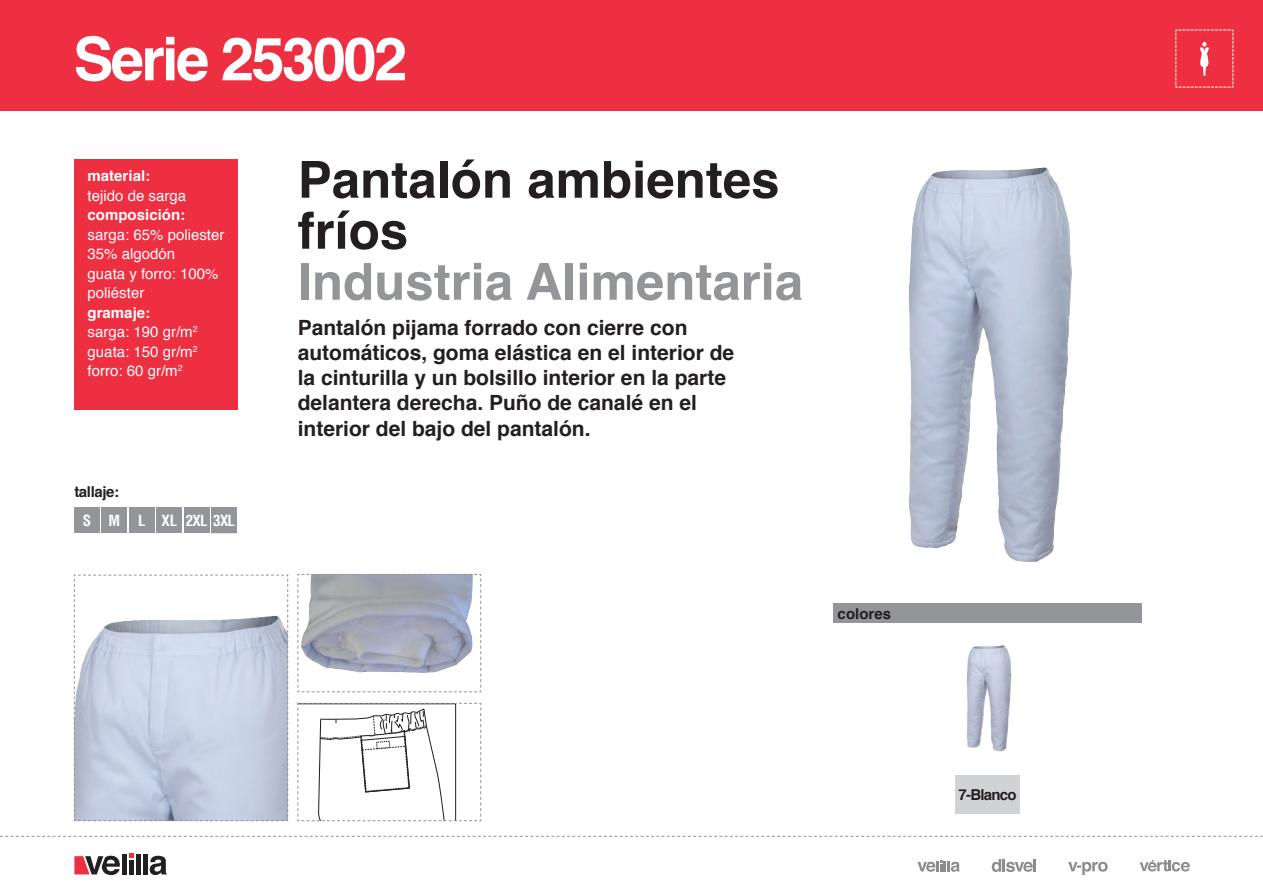
<style>
.page{position:relative;width:1263px;height:893px;background:#fff}
.page>*{position:absolute;margin:0;border:0;box-sizing:border-box;transform-origin:0 0}
.t1{font:700 60px "Helvetica";letter-spacing:-.045em;color:#fff}
.t2{font:700 51px/51px "Helvetica";color:#231f20}
.t3{font:700 51px "Helvetica";color:#939598}
.t4{font:700 21px/25.2px "Helvetica";color:#231f20}
.t5{font:15px/19.5px "Helvetica";color:#fff}
.t6{font:700 15px "Helvetica";color:#fff}
.t7{font:700 15px "Helvetica";letter-spacing:-.025em;color:#231f20}
.t8{font:700 condensed 15px "Helvetica LT";letter-spacing:-.05em;color:#fff}
.t9{font:700 15px "Helvetica";color:#231f20}
.s1{font-weight:700}
</style>
<div class="page">
<div style="left:0;top:0;width:1263px;height:111px;background:#ee2f41"></div>
<svg style="left:917px;top:861px;width:43px;height:11px"></svg>
<svg style="left:1068px;top:862px;width:40px;height:13px"></svg>
<svg style="left:992px;top:859px;width:44px;height:13px"></svg>
<svg style="left:1140px;top:860px;width:50px;height:11px"></svg>
<div style="left:122px;top:854px;width:5px;height:20px;background:#231f20"></div>
<div style="left:136px;top:854px;width:5px;height:20px;background:#231f20"></div>
<hr style="left:143px;top:854px;width:4px;height:20px;background:#231f20">
<svg style="left:150px;top:856px;width:17px;height:19px"></svg>
<svg style="left:129px;top:854px;width:5px;height:4px"></svg>
<div style="left:129px;top:860px;width:5px;height:14px;background:#231f20"></div>
<svg style="left:74px;top:856px;width:46px;height:19px"></svg>
<svg style="left:0;top:836px;width:1263px;height:1px"></svg>
<svg style="left:1175px;top:30px;width:59px;height:58px"></svg>
<svg style="left:74px;top:575px;width:214px;height:246px"></svg>
<svg style="left:297px;top:703px;width:184px;height:118px"></svg>
<div style="left:833px;top:604px;width:309px;height:19px;background:#939598"></div>
<img style="left:908px;top:167px;width:164px;height:395px">
<div style="left:74px;top:159px;width:164px;height:251px;background:#ee2f41"></div>
<div style="left:102px;top:508px;width:25px;height:25px;background:#939598"></div>
<div style="left:211px;top:508px;width:26px;height:25px;background:#939598"></div>
<div style="left:184px;top:508px;width:25px;height:25px;background:#939598"></div>
<div style="left:157px;top:508px;width:25px;height:25px;background:#939598"></div>
<div style="left:129px;top:508px;width:26px;height:25px;background:#939598"></div>
<div style="left:74px;top:508px;width:26px;height:25px;background:#939598"></div>
<img style="left:966px;top:645px;width:46px;height:107px">
<div style="left:955px;top:775px;width:65px;height:39px;background:#d1d2d4"></div>
<svg style="left:297px;top:574px;width:184px;height:118px"></svg>
<h1 class="t1" style="left:73px;top:11px;width:335px">Serie 253002</h1>
<h2 class="t2" style="left:298px;top:155px;width:483px">Pantalón ambientes fríos</h2>
<h2 class="t3" style="left:298px;top:241px;width:507px">Industria Alimentaria</h2>
<p class="t6" style="left:88px;top:164px;width:64px">material:</p>
<p class="t5" style="left:88px;top:186px;width:100px">tejido de sarga</p>
<p class="t6" style="left:88px;top:203px;width:99px">composición:</p>
<p class="t5" style="left:88px;top:225px;width:138px">sarga: 65% poliester<br>35% algodón<br>guata y forro: 100% poliéster</p>
<p class="t5" style="left:88px;top:303px;width:111px"><span class="s1">gramaje:<br></span>sarga: 190 gr/m<sup>2 </sup>guata: 150 gr/m<sup>2 </sup>forro: 60 gr/m<sup>2</sup></p>
<p class="t4" style="left:298px;top:315px;width:438px">Pantalón pijama forrado con cierre con automáticos, goma elástica en el interior de la cinturilla y un bolsillo interior en la parte delantera derecha. Puño de canalé en el interior del bajo del pantalón.</p>
<p class="t7" style="left:74px;top:480px;width:46px">tallaje:</p>
<p class="t8" style="left:83px;top:511px;width:154px">S M L XL 2XL 3XL</p>
<p class="t9" style="left:838px;top:602px;width:55px">colores</p>
<p class="t7" style="left:958px;top:782px;width:60px">7-Blanco</p>
</div>
